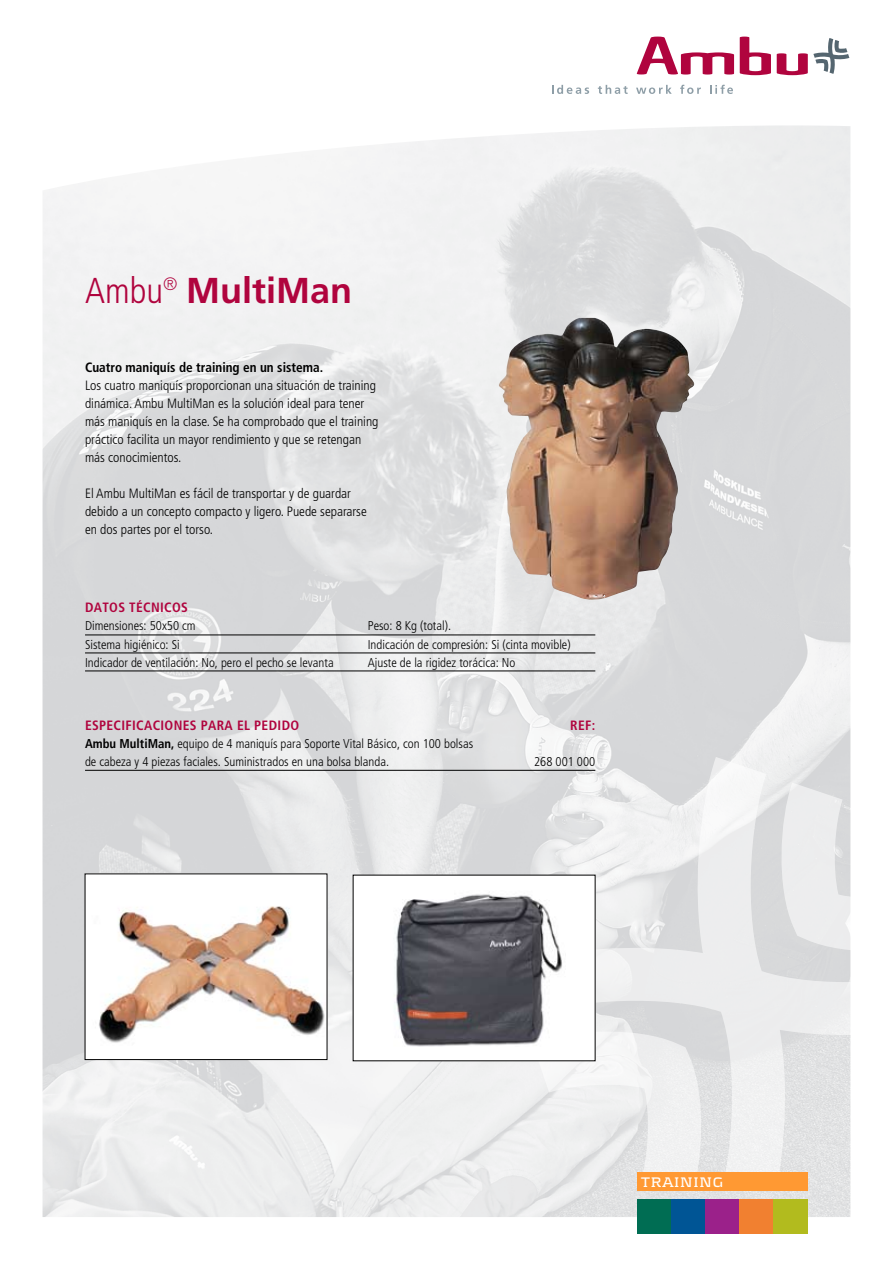
<style>
.page{position:relative;width:893px;height:1263px;background:#fff}
.page>*{position:absolute;margin:0;border:0;box-sizing:border-box;transform-origin:0 0}
.t1{font:700 36px "Frutiger";color:#b0043e}
.t2{font:700 14.4px "Kontrapunkt";letter-spacing:.05em;color:#fff}
.t3{font:300 condensed 13.5px/18px "Frutiger";color:#000}
.t4{font:700 condensed 13.5px "Frutiger";letter-spacing:.025em;color:#b0043e}
.t5{font:700 condensed 13.5px "Frutiger";color:#000}
.t6{font:300 condensed 12.75px/18px "Frutiger";color:#000}
.s1{font-weight:300;font-stretch:condensed}
.s2{font-family:"Frutiger LT";font-weight:700}
</style>
<div class="page">
<svg style="left:777px;top:38px;width:72px;height:37px"></svg>
<svg style="left:740px;top:37px;width:31px;height:38px"></svg>
<svg style="left:637px;top:37px;width:97px;height:38px"></svg>
<svg style="left:552px;top:85px;width:37px;height:9px"></svg>
<svg style="left:598px;top:85px;width:30px;height:9px"></svg>
<svg style="left:636px;top:85px;width:36px;height:9px"></svg>
<svg style="left:680px;top:85px;width:21px;height:9px"></svg>
<svg style="left:710px;top:85px;width:23px;height:9px"></svg>
<img style="left:43px;top:125px;width:807px;height:1092px">
<svg style="left:506px;top:757px;width:345px;height:427px;fill:#eceded"></svg>
<svg style="left:517px;top:1020px;width:189px;height:175px"></svg>
<img style="left:497px;top:318px;width:197px;height:282px">
<div style="left:638px;top:1199px;width:34px;height:34px;background:#006d53"></div>
<div style="left:672px;top:1199px;width:34px;height:34px;background:#005595"></div>
<div style="left:706px;top:1199px;width:34px;height:34px;background:#9b218a"></div>
<div style="left:740px;top:1199px;width:34px;height:34px;background:#f18030"></div>
<div style="left:774px;top:1199px;width:34px;height:34px;background:#b2bb1e"></div>
<div style="left:638px;top:1172px;width:170px;height:19px;background:#f93"></div>
<hr style="left:85px;top:770px;width:510px;height:1px;background:#000">
<hr style="left:85px;top:635px;width:510px;height:1px;background:#000">
<hr style="left:85px;top:653px;width:510px;height:1px;background:#000">
<hr style="left:85px;top:671px;width:510px;height:1px;background:#000">
<img style="left:87px;top:876px;width:238px;height:182px">
<div style="left:353px;top:875px;width:242px;height:186px;background:#fff"></div>
<img style="left:396px;top:894px;width:166px;height:153px">
<h1 class="t1" style="left:85px;top:270px;width:269px"><span class="s1">Ambu</span><sup>®</sup> MultiMan</h1>
<p class="t5" style="left:85px;top:359px;width:240px">Cuatro maniquís de training en un sistema.</p>
<p class="t3" style="left:85px;top:376px;width:295px">Los cuatro maniquís proporcionan una situación de training dinámica. Ambu MultiMan es la solución ideal para tener más maniquís en la clase. Se ha comprobado que el training práctico facilita un mayor rendimiento y que se retengan más conocimientos.</p>
<p class="t3" style="left:85px;top:484px;width:283px">El Ambu MultiMan es fácil de transportar y de guardar debido a un concepto compacto y ligero. Puede separarse en dos partes por el torso.</p>
<p class="t4" style="left:85px;top:600px;width:104px">DATOS TÉCNICOS</p>
<p class="t6" style="left:85px;top:617px;width:112px">Dimensiones: 50x50 cm</p>
<p class="t6" style="left:368px;top:617px;width:85px">Peso: 8 Kg (total).</p>
<p class="t6" style="left:85px;top:635px;width:96px">Sistema higiénico: Si</p>
<p class="t6" style="left:368px;top:635px;width:204px">Indicación de compresión: Si (cinta movible)</p>
<p class="t6" style="left:85px;top:653px;width:250px">Indicador de ventilación: No, pero el pecho se levanta</p>
<p class="t6" style="left:368px;top:653px;width:149px">Ajuste de la rigidez torácica: No</p>
<p class="t4" style="left:85px;top:717px;width:216px">ESPECIFICACIONES PARA EL PEDIDO</p>
<p class="t4" style="left:570px;top:717px;width:27px">ref :</p>
<p class="t6" style="left:85px;top:735px;width:390px"><span class="s2">Ambu MultiMan,</span> equipo de 4 maniquís para Soporte Vital Básico, con 100 bolsas de cabeza y 4 piezas faciales. Suministrados en una bolsa blanda.</p>
<p class="t6" style="left:534px;top:753px;width:63px">268 001 000</p>
<p class="t2" style="left:641px;top:1174px;width:83px">TRAINING</p>
</div>
